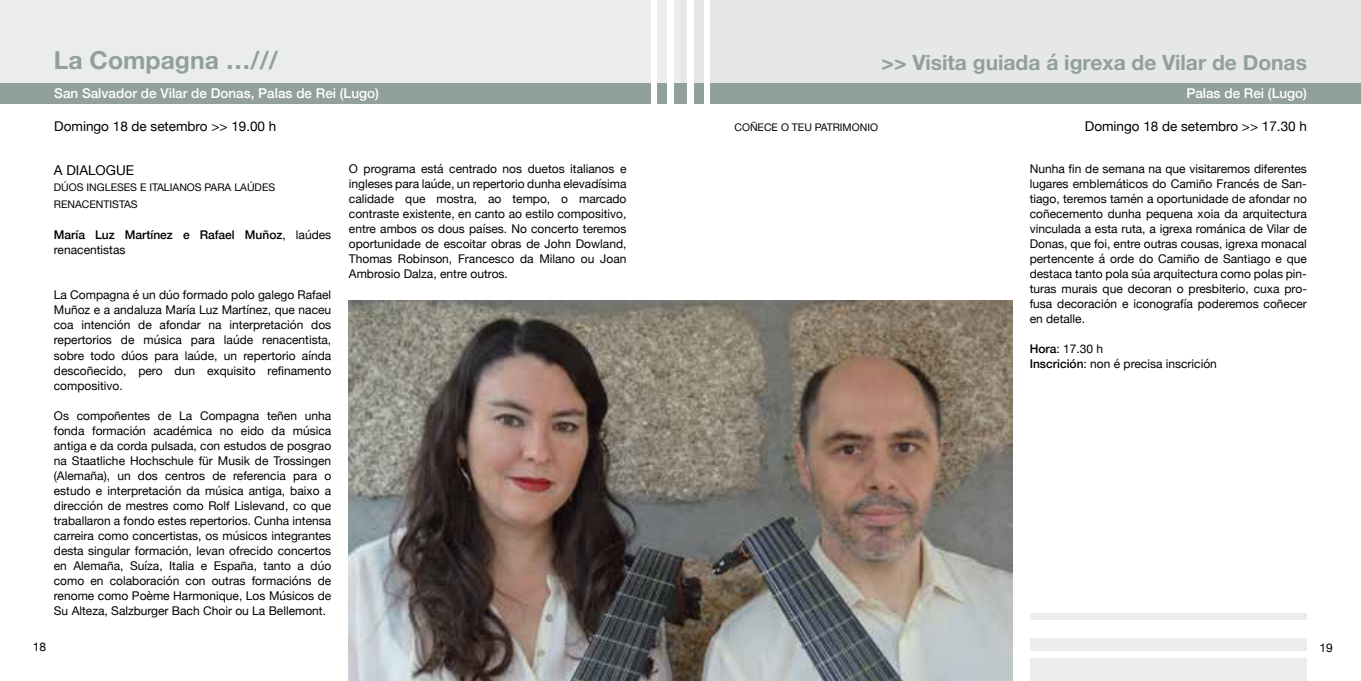
<style>
.page{position:relative;width:1361px;height:681px;background:#fff}
.page>*{position:absolute;margin:0;border:0;box-sizing:border-box;transform-origin:0 0}
.t1{font:700 24.75px "Helvetica Neue";color:#92a09c}
.t2{font:700 21px "Helvetica Neue";color:#92a09c}
.t3{font:13.5px "Helvetica Neue";color:#000}
.t4{font:500 13.5px "Helvetica Neue";color:#fff}
.t5{font:12px/15px "Helvetica Neue";color:#000;text-align:justify}
.t6{font:500 12px/15px "Helvetica Neue";color:#000}
.t7{font:10.5px/16.5px "Helvetica Neue";color:#000}
.s1{font-weight:400}
.s2{font-weight:500}
</style>
<div class="page">
<div style="left:634px;top:0;width:17px;height:84px;background:#ebeded"></div>
<div style="left:657px;top:0;width:10px;height:84px;background:#ebeded"></div>
<div style="left:0;top:0;width:635px;height:83px;background:#ebeded"></div>
<div style="left:673px;top:0;width:7px;height:84px;background:#ebeded"></div>
<div style="left:0;top:83px;width:635px;height:21px;background:#92a09c"></div>
<div style="left:634px;top:83px;width:17px;height:21px;background:#92a09c"></div>
<div style="left:657px;top:83px;width:10px;height:21px;background:#92a09c"></div>
<div style="left:673px;top:83px;width:7px;height:21px;background:#92a09c"></div>
<div style="left:710px;top:0;width:16px;height:84px;background:#e6e8e7"></div>
<div style="left:694px;top:0;width:10px;height:84px;background:#e6e8e7"></div>
<div style="left:726px;top:0;width:635px;height:83px;background:#e6e8e7"></div>
<div style="left:680px;top:0;width:7px;height:84px;background:#e6e8e7"></div>
<div style="left:725px;top:83px;width:636px;height:21px;background:#92a09c"></div>
<div style="left:710px;top:83px;width:16px;height:21px;background:#92a09c"></div>
<div style="left:694px;top:83px;width:10px;height:21px;background:#92a09c"></div>
<div style="left:680px;top:83px;width:7px;height:21px;background:#92a09c"></div>
<div style="left:1030px;top:612px;width:277px;height:7px;background:#ebeded"></div>
<div style="left:1030px;top:658px;width:277px;height:22px;background:#ebeded"></div>
<div style="left:1030px;top:638px;width:277px;height:13px;background:#ebeded"></div>
<img style="left:348px;top:300px;width:664px;height:380px">
<h1 class="t1" style="left:54px;top:41px;width:226px">La Compagna …///</h1>
<h2 class="t2" style="left:881px;top:45px;width:427px">&gt;&gt; Visita guiada á igrexa de Vilar de Donas</h2>
<p class="t4" style="left:54px;top:82px;width:326px">San Salvador de Vilar de Donas, Palas de Rei (Lugo)</p>
<p class="t4" style="left:1186px;top:82px;width:122px">Palas de Rei (Lugo)</p>
<p class="t3" style="left:54px;top:116px;width:224px">Domingo 18 de setembro &gt;&gt; 19.00 h</p>
<p class="t7" style="left:734px;top:119px;width:31px">Coñece</p>
<p class="t7" style="left:781px;top:119px;width:19px">o teu</p>
<p class="t7" style="left:815px;top:119px;width:7px">patrimonio</p>
<p class="t3" style="left:1085px;top:116px;width:224px">Domingo 18 de setembro &gt;&gt; 17.30 h</p>
<p class="t3" style="left:54px;top:160px;width:82px">A DIALOGUE</p>
<p class="t7" style="left:54px;top:180px;width:223px">DÚOS INGLESES E ITALIANOS PARA LAÚDES<br>RENACENTISTAS</p>
<p class="t6" style="left:54px;top:226px;width:279px">María Luz Martínez e Rafael Muñoz<span class="s1">, laúdes renacentistas</span></p>
<p class="t5" style="left:54px;top:288px;width:279px">La Compagna é un dúo formado polo galego Rafael Muñoz e a andaluza María Luz Martínez, que naceu coa intención de afondar na interpretación dos repertorios de música para laúde renacentista, sobre todo dúos para laúde, un repertorio aínda descoñecido, pero dun exquisito refinamento compositivo.</p>
<p class="t5" style="left:54px;top:408px;width:279px">Os compoñentes de La Compagna teñen unha fonda formación académica no eido da música antiga e da corda pulsada, con estudos de posgrao na Staatliche Hochschule für Musik de Trossingen (Alemaña), un dos centros de referencia para o estudo e interpretación da música antiga, baixo a dirección de mestres como Rolf Lislevand, co que traballaron a fondo estes repertorios. Cunha intensa carreira como concertistas, os músicos integrantes desta singular formación, levan ofrecido concertos en Alemaña, Suíza, Italia e España, tanto a dúo como en colaboración con outras formacións de renome como Poème Harmonique, Los Músicos de Su Alteza, Salzburger Bach Choir ou La Bellemont.</p>
<p class="t5" style="left:349px;top:162px;width:279px">O programa está centrado nos duetos italianos e ingleses para laúde, un repertorio dunha elevadísima calidade que mostra, ao tempo, o marcado contraste existente, en canto ao estilo compositivo, entre ambos os dous países. No concerto teremos oportunidade de escoitar obras de John Dowland, Thomas Robinson, Francesco da M ilano ou Joan Ambrosio Dalza, entre outros.</p>
<p class="t5" style="left:1029px;top:162px;width:279px">Nunha fin de semana na que visitaremos diferentes lugares emblemáticos do Camiño Francés de San&shy;tiago, teremos tamén a oportunidade de afondar no coñecemento dunha pequena xoia da arquitectura vinculada a esta ruta, a igrexa románica de Vilar de Donas, que foi, entre outras cousas, igrexa monacal pertencente á orde do Camiño de Santiago e que destaca tanto pola súa arquitectura como polas pin&shy;turas murais que decoran o presbiterio, cuxa pro&shy;fusa decoración e iconografía poderemos coñecer en detalle.</p>
<p class="t5" style="left:1029px;top:342px;width:189px"><span class="s2">Hora</span>: 17.30 h<br><span class="s2">Inscrición</span>: non é precisa inscrición</p>
<p class="t5" style="left:33px;top:639px;width:15px">18</p>
<p class="t5" style="left:1319px;top:640px;width:15px">19</p>
</div>
